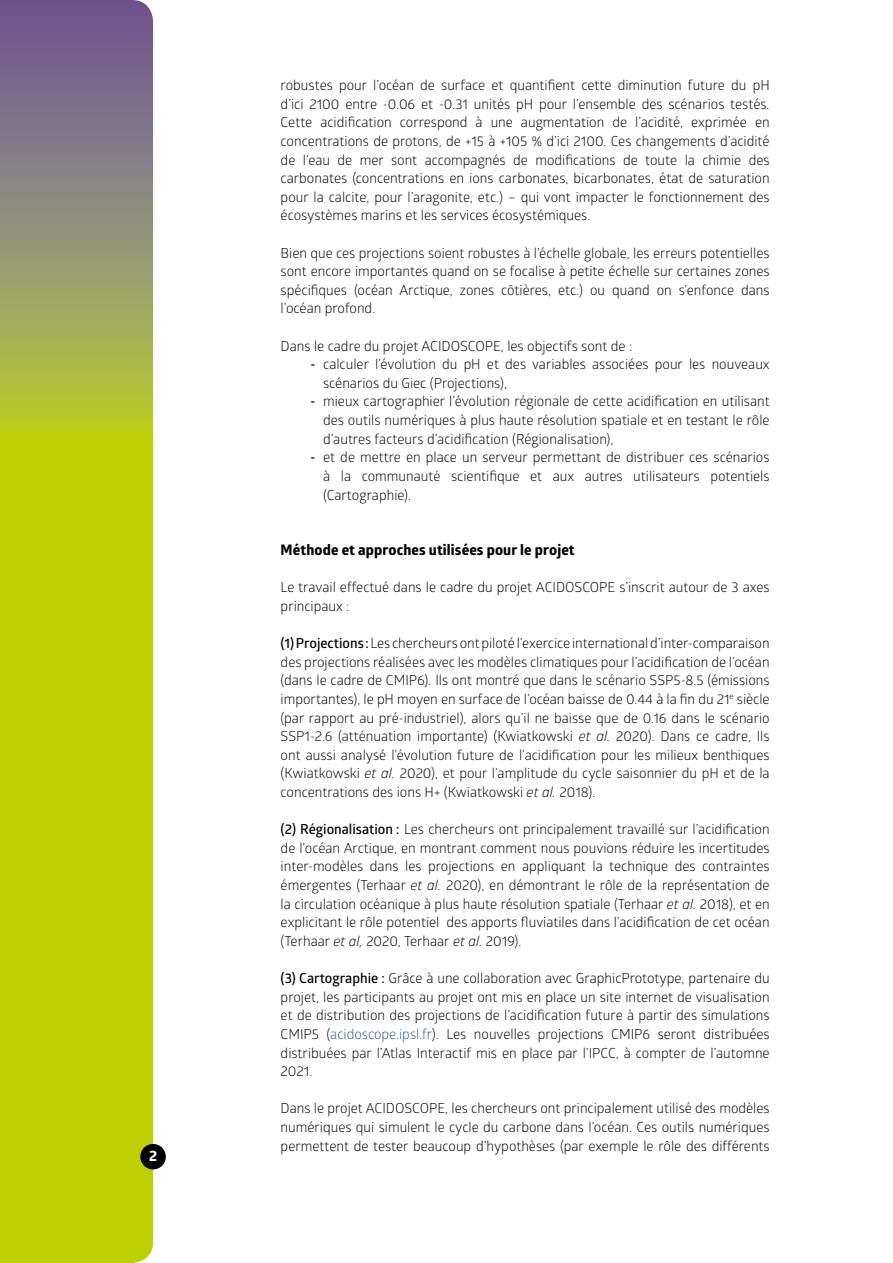
<style>
.page{position:relative;width:893px;height:1263px;background:#fff}
.page>*{position:absolute;margin:0;border:0;box-sizing:border-box;transform-origin:0 0}
.t1{font:700 14.85px "Globerx";color:#fff}
.t2{font:700 14.7px "Globerx";letter-spacing:.01em;color:#000}
.t3{font:13.8px/18.6px "Glober";color:#000;text-align:justify}
.s1{font-weight:700}
.s2{font-weight:600}
.s3{font-style:italic}
.s4{color:#275b9b}
</style>
<div class="page">
<svg style="left:0;top:0;width:153px;height:1263px;background:#adb926"></svg>
<div style="left:140px;top:1144px;width:26px;height:25px;background:#000;border-radius:50%"></div>
<p class="t1" style="left:149px;top:1145px;width:10px">2</p>
<p class="t3" style="left:281px;top:75px;width:491px">robustes pour l’océan de surface et quantifient cette diminution future du pH d’ici 2100 entre -0.06 et -0.31 unités pH pour l’ensemble des scénarios testés.<br>Cette acidification correspond à une augmentation de l’acidité, exprimée en concentrations de protons, de +15 à +105 % d’ici 2100. Ces changements d’acidité de l’eau de mer sont accompagnés de modifications de toute la chimie des carbonates (concentrations en ions carbonates, bicarbonates, état de saturation pour la calcite, pour l’aragonite, etc.) – qui vont impacter le fonctionnement des écosystèmes marins et les services écosystémiques.</p>
<p class="t3" style="left:281px;top:243px;width:490px">Bien que ces projections soient robustes à l’échelle globale, les erreurs potentielles sont encore importantes quand on se focalise à petite échelle sur certaines zones spécifiques (océan Arctique, zones côtières, etc.) ou quand on s’enfonce dans l’océan profond.</p>
<p class="t3" style="left:281px;top:336px;width:353px">Dans le cadre du projet ACIDOSCOPE, les objectifs sont de :</p>
<p class="t3" style="left:323px;top:354px;width:448px;text-indent:-13px"><span class="s1">-</span> calculer l’évolution du pH et des variables associées pour les nouveaux scénarios du Giec (Projections),</p>
<p class="t3" style="left:323px;top:392px;width:448px;text-indent:-13px"><span class="s1">-</span> mieux cartographier l’évolution régionale de cette acidification en utilisant des outils numériques à plus haute résolution spatiale et en testant le rôle d’autres facteurs d’acidification (Régionalisation),</p>
<p class="t3" style="left:323px;top:447px;width:448px;text-indent:-13px"><span class="s1">-</span> et de mettre en place un serveur permettant de distribuer ces scénarios à la communauté scientifique et aux autres utilisateurs potentiels (Cartographie).</p>
<p class="t2" style="left:281px;top:539px;width:295px">Méthode et approches utilisées pour le projet</p>
<p class="t3" style="left:281px;top:577px;width:490px">Le travail effectué dans le cadre du projet ACIDOSCOPE s’inscrit autour de 3 axes principaux :</p>
<p class="t3" style="left:281px;top:633px;width:491px"><span class="s2">(1) Projections :</span> Les chercheurs ont piloté l’exercice international d’inter-comparaison des projections réalisées avec les modèles climatiques pour l’acidification de l’océan (dans le cadre de CMIP6). Ils ont montré que dans le scénario SSP5-8.5 (émissions importantes), le pH moyen en surface de l’océan baisse de 0.44 à la fin du 21<sup>e</sup> siècle (par rapport au pré-industriel), alors qu’il ne baisse que de 0.16 dans le scénario SSP1-2.6 (atténuation importante) (Kwiatkowski <span class="s3">et al.</span> 2020). Dans ce cadre, Ils ont aussi analysé l’évolution future de l’acidification pour les milieux benthiques (Kwiatkowski <span class="s3">et al.</span> 2020), et pour l’amplitude du cycle saisonnier du pH et de la concentrations des ions H+ (Kwiatkowski <span class="s3">et al.</span> 2018).</p>
<p class="t3" style="left:281px;top:819px;width:491px"><span class="s2">(2) Régionalisation :</span> Les chercheurs ont principalement travaillé sur l’acidification de l’océan Arctique, en montrant comment nous pouvions réduire les incertitudes inter-modèles dans les projections en appliquant la technique des contraintes émergentes (Terhaar <span class="s3">et al.</span> 2020), en démontrant le rôle de la représentation de la circulation océanique à plus haute résolution spatiale (Terhaar <span class="s3">et al.</span> 2018), et en explicitant le rôle potentiel des apports fluviatiles dans l’acidification de cet océan (Terhaar <span class="s3">et al,</span> 2020, Terhaar <span class="s3">et al.</span> 2019).</p>
<p class="t3" style="left:281px;top:968px;width:491px"><span class="s2">(3) Cartographie :</span> Grâce à une collaboration avec GraphicPrototype, partenaire du projet, les participants au projet ont mis en place un site internet de visualisation et de distribution des projections de l’acidification future à partir des simulations CMIP5 (<span class="s4">acidoscope.ipsl.fr</span>). Les nouvelles projections CMIP6 seront distribuées distribuées par l’Atlas Interactif mis en place par l’IPCC, à compter de l’automne 2021.</p>
<p class="t3" style="left:281px;top:1098px;width:491px">Dans le projet ACIDOSCOPE, les chercheurs ont principalement utilisé des modèles numériques qui simulent le cycle du carbone dans l’océan. Ces outils numériques permettent de tester beaucoup d’hypothèses (par exemple le rôle des différents</p>
</div>
